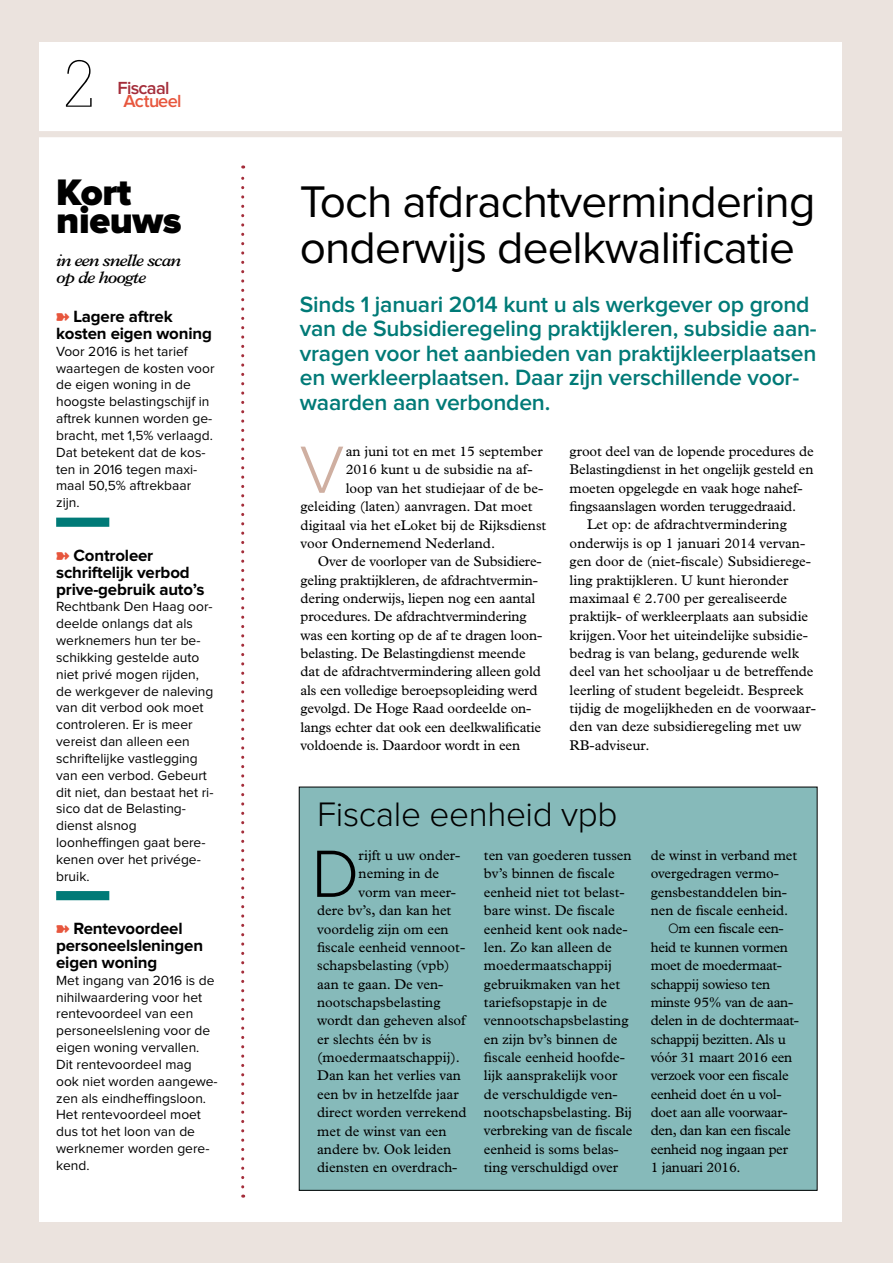
<style>
.page{position:relative;width:893px;height:1263px;background:#ebe3de}
.page>*{position:absolute;margin:0;border:0;box-sizing:border-box;transform-origin:0 0}
.t1{font:300 69.15px "Proxima Nova";color:#000}
.t2{font:300 69.15px "Proxima Nova";color:#cfafa1}
.t3{font:100 64.2px "Glypha LT Std";color:#000}
.t4{font:45.9px/45.9px "Proxima Nova";letter-spacing:-.02em;color:#000}
.t5{font:900 38.25px/27.6px "Proxima Nova";letter-spacing:-.01em;color:#000}
.t6{font:300 35.25px "Proxima Nova";letter-spacing:-.01em;color:#000}
.t7{font:600 22.95px/24.5px "Proxima Nova";letter-spacing:-.01em;color:#007a77}
.t8{font:600 18.15px "Proxima Nova";letter-spacing:-.04em;color:#a42d3a}
.t9{font:600 18.15px "Proxima Nova";letter-spacing:-.035em;color:#e7563d}
.t10{font:700 16.8px/16.8px "Proxima Nova";letter-spacing:-.01em;color:#000}
.t11{font:italic 600 16.8px/16.8px "Plantin Std";letter-spacing:-.05em;color:#000}
.t12{font:14.1px/18.3px "Plantin Std";color:#000}
.t13{font:14.1px "Plantin Std";letter-spacing:-.02em;color:#000}
.t14{font:13.8px/16.8px "Proxima Nova";color:#000}
.s1{font-family:"Proxima Nova";font-weight:300}
</style>
<div class="page">
<div style="left:39px;top:42px;width:802px;height:1179px;background:#fff"></div>
<div style="left:0;top:131px;width:893px;height:6px;background:#ebe3de"></div>
<svg style="left:241px;top:165px;width:3px;height:1022px"></svg>
<div style="left:56px;top:518px;width:53px;height:9px;background:#007a77"></div>
<div style="left:56px;top:891px;width:53px;height:9px;background:#007a77"></div>
<div style="left:299px;top:787px;width:518px;height:403px;background:#86baba"></div>
<h2 class="t3" style="left:63px;top:47px;width:34px">2</h2>
<p class="t8" style="left:118px;top:79px;width:53px">Fiscaal</p>
<p class="t9" style="left:123px;top:93px;width:60px">Actueel</p>
<h3 class="t5" style="left:56px;top:180px;width:127px">Kort nieuws</h3>
<p class="t11" style="left:56px;top:252px;width:126px">in een snelle scan op de hoogte</p>
<p class="t10" style="left:56px;top:309px;width:157px;text-indent:17px">Lagere aftrek kosten eigen woning</p>
<p class="t14" style="left:56px;top:343px;width:160px">Voor 2016 is het tarief waartegen de kosten voor de eigen woning in de hoogste belastingschijf in aftrek kunnen worden ge&shy;bracht, met 1,5% verlaagd.<br>Dat betekent dat de kos&shy;ten in 2016 tegen maxi&shy;maal 50,5% aftrekbaar zijn.</p>
<p class="t10" style="left:56px;top:547px;width:150px;text-indent:17px">Controleer schriftelijk verbod prive-gebruik auto’s</p>
<p class="t14" style="left:56px;top:599px;width:159px">Rechtbank Den Haag oor&shy;deelde onlangs dat als werknemers hun ter be&shy;schikking gestelde auto niet privé mogen rijden, de werkgever de naleving van dit verbod ook moet controleren. Er is meer vereist dan alleen een schriftelijke vastlegging van een verbod. Gebeurt dit niet, dan bestaat het ri&shy;sico dat de Belasting&shy;dienst alsnog loonheffingen gaat bere&shy;kenen over het privége&shy;bruik.</p>
<p class="t10" style="left:56px;top:921px;width:148px;text-indent:17px">Rentevoordeel personeelsleningen eigen woning</p>
<p class="t14" style="left:56px;top:972px;width:163px">Met ingang van 2016 is de nihilwaardering voor het rentevoordeel van een personeelslening voor de eigen woning vervallen.<br>Dit rentevoordeel mag ook niet worden aangewe&shy;zen als eindheffingsloon.<br>Het rentevoordeel moet dus tot het loon van de werknemer worden gere&shy;kend.</p>
<h3 class="t4" style="left:300px;top:181px;width:517px">Toch afdrachtvermindering onderwijs deelkwalificatie</h3>
<h3 class="t7" style="left:300px;top:293px;width:518px">Sinds 1 januari 2014 kunt u als werkgever op grond van de Subsidieregeling praktijkleren, subsidie aan&shy;vragen voor het aanbieden van praktijkleerplaatsen en werkleerplaatsen. Daar zijn verschillende voor&shy;waarden aan verbonden.</h3>
<h1 class="t2" style="left:300px;top:438px;width:46px">V</h1>
<p class="t12" style="left:346px;top:442px;width:198px">an juni tot en met 15 september</p>
<p class="t12" style="left:570px;top:442px;width:246px">groot deel van de lopende procedures de</p>
<p class="t12" style="left:570px;top:461px;width:245px">Belastingdienst in het ongelijk gesteld en</p>
<p class="t12" style="left:570px;top:479px;width:234px">moeten opgelegde en vaak hoge nahef-</p>
<p class="t12" style="left:570px;top:497px;width:228px">fingsaanslagen worden teruggedraaid.</p>
<p class="t12" style="left:587px;top:516px;width:201px">Let op: de afdrachtvermindering</p>
<p class="t12" style="left:570px;top:534px;width:237px">onderwijs is op 1 januari 2014 vervan-</p>
<p class="t12" style="left:570px;top:552px;width:243px">gen door de (niet-fiscale) Subsidierege-</p>
<p class="t12" style="left:570px;top:571px;width:220px">ling praktijkleren. U kunt hieronder</p>
<p class="t12" style="left:570px;top:589px;width:219px">maximaal € 2.700 per gerealiseerde</p>
<p class="t12" style="left:570px;top:607px;width:240px">praktijk- of werkleerplaats aan subsidie</p>
<p class="t12" style="left:570px;top:626px;width:240px">krijgen. Voor het uiteindelijke subsidie-</p>
<p class="t12" style="left:570px;top:644px;width:231px">bedrag is van belang, gedurende welk</p>
<p class="t12" style="left:570px;top:662px;width:245px">deel van het schooljaar u de betreffende</p>
<p class="t12" style="left:570px;top:681px;width:235px">leerling of student begeleidt. Bespreek</p>
<p class="t12" style="left:570px;top:699px;width:248px">tijdig de mogelijkheden en de voorwaar-</p>
<p class="t12" style="left:570px;top:718px;width:233px">den van deze subsidieregeling met uw</p>
<p class="t12" style="left:570px;top:736px;width:82px">RB-adviseur.</p>
<p class="t12" style="left:346px;top:461px;width:188px">2016 kunt u de subsidie na af-</p>
<p class="t12" style="left:346px;top:479px;width:199px">loop van het studiejaar of de be-</p>
<p class="t12" style="left:301px;top:497px;width:233px">geleiding (laten) aanvragen. Dat moet</p>
<p class="t12" style="left:301px;top:516px;width:247px">digitaal via het eLoket bij de Rijksdienst</p>
<p class="t12" style="left:301px;top:534px;width:196px">voor Ondernemend Nederland.</p>
<p class="t12" style="left:318px;top:552px;width:225px">Over de voorloper van de Subsidiere-</p>
<p class="t12" style="left:301px;top:571px;width:239px">geling praktijkleren, de afdrachtvermin-</p>
<p class="t12" style="left:301px;top:589px;width:236px">dering onderwijs, liepen nog een aantal</p>
<p class="t12" style="left:301px;top:607px;width:228px">procedures. De afdrachtvermindering</p>
<p class="t12" style="left:301px;top:626px;width:243px">was een korting op de af te dragen loon-</p>
<p class="t12" style="left:301px;top:644px;width:227px">belasting. De Belastingdienst meende</p>
<p class="t12" style="left:301px;top:663px;width:242px">dat de afdrachtvermindering alleen gold</p>
<p class="t12" style="left:301px;top:681px;width:239px">als een volledige beroepsopleiding werd</p>
<p class="t12" style="left:301px;top:699px;width:232px">gevolgd. De Hoge Raad oordeelde on-</p>
<p class="t12" style="left:301px;top:718px;width:242px">langs echter dat ook een deelkwalificatie</p>
<p class="t12" style="left:301px;top:736px;width:221px">voldoende is. Daardoor wordt in een</p>
<h3 class="t6" style="left:317px;top:798px;width:302px">Fiscale eenheid vpb</h3>
<h1 class="t1" style="left:311px;top:842px;width:49px">D</h1>
<p class="t12" style="left:359px;top:846px;width:103px">rijft u uw onder-</p>
<p class="t12" style="left:484px;top:846px;width:150px">ten van goederen tussen bv’s binnen de fiscale eenheid niet tot belast&shy;bare winst. De fiscale eenheid kent ook nade&shy;len. Zo kan alleen de moedermaatschappij gebruikmaken van het tariefsopstapje in de vennootschapsbelasting en zijn bv’s binnen de fiscale eenheid hoofde&shy;lijk aansprakelijk voor de verschuldigde ven&shy;nootschapsbelasting. Bij verbreking van de fiscale eenheid is soms belas&shy;ting verschuldigd over</p>
<p class="t12" style="left:651px;top:846px;width:148px">de winst in verband met</p>
<p class="t12" style="left:651px;top:864px;width:130px">overgedragen vermo-</p>
<p class="t12" style="left:651px;top:883px;width:138px">gensbestanddelen bin-</p>
<p class="t12" style="left:651px;top:901px;width:139px">nen de fiscale eenheid.</p>
<p class="t13" style="left:668px;top:921px;width:117px"><span class="s1">O</span>m een fiscale een-</p>
<p class="t13" style="left:651px;top:939px;width:139px">heid te kunnen vormen</p>
<p class="t13" style="left:651px;top:957px;width:133px">moet de moedermaat-</p>
<p class="t13" style="left:651px;top:976px;width:121px">schappij sowieso ten</p>
<p class="t13" style="left:651px;top:994px;width:144px">minste 95% van de aan-</p>
<p class="t13" style="left:651px;top:1012px;width:150px">delen in de dochtermaat-</p>
<p class="t13" style="left:651px;top:1031px;width:137px">schappij bezitten. Als u</p>
<p class="t13" style="left:651px;top:1049px;width:143px">vóór 31 maart 2016 een</p>
<p class="t13" style="left:651px;top:1067px;width:139px">verzoek voor een fiscale</p>
<p class="t13" style="left:651px;top:1086px;width:132px">eenheid doet én u vol-</p>
<p class="t13" style="left:651px;top:1104px;width:138px">doet aan alle voorwaar-</p>
<p class="t13" style="left:651px;top:1122px;width:142px">den, dan kan een fiscale</p>
<p class="t13" style="left:651px;top:1141px;width:139px">eenheid nog ingaan per</p>
<p class="t13" style="left:651px;top:1159px;width:91px">1 januari 2016.</p>
<p class="t12" style="left:359px;top:865px;width:82px">neming in de</p>
<p class="t12" style="left:359px;top:883px;width:99px">vorm van meer-</p>
<p class="t12" style="left:317px;top:901px;width:136px">dere bv’s, dan kan het</p>
<p class="t12" style="left:317px;top:920px;width:133px">voordelig zijn om een</p>
<p class="t12" style="left:317px;top:938px;width:149px">fiscale eenheid vennoot-</p>
<p class="t12" style="left:317px;top:956px;width:134px">schapsbelasting (vpb)</p>
<p class="t12" style="left:317px;top:975px;width:128px">aan te gaan. De ven-</p>
<p class="t12" style="left:317px;top:993px;width:125px">nootschapsbelasting</p>
<p class="t12" style="left:317px;top:1011px;width:150px">wordt dan geheven alsof</p>
<p class="t12" style="left:317px;top:1030px;width:116px">er slechts één bv is</p>
<p class="t12" style="left:317px;top:1048px;width:144px">(moedermaatschappij).</p>
<p class="t12" style="left:317px;top:1067px;width:145px">Dan kan het verlies van</p>
<p class="t12" style="left:317px;top:1085px;width:143px">een bv in hetzelfde jaar</p>
<p class="t12" style="left:317px;top:1103px;width:151px">direct worden verrekend</p>
<p class="t12" style="left:317px;top:1122px;width:131px">met de winst van een</p>
<p class="t12" style="left:317px;top:1140px;width:136px">andere bv. Ook leiden</p>
<p class="t12" style="left:317px;top:1158px;width:142px">diensten en overdrach-</p>
</div>
